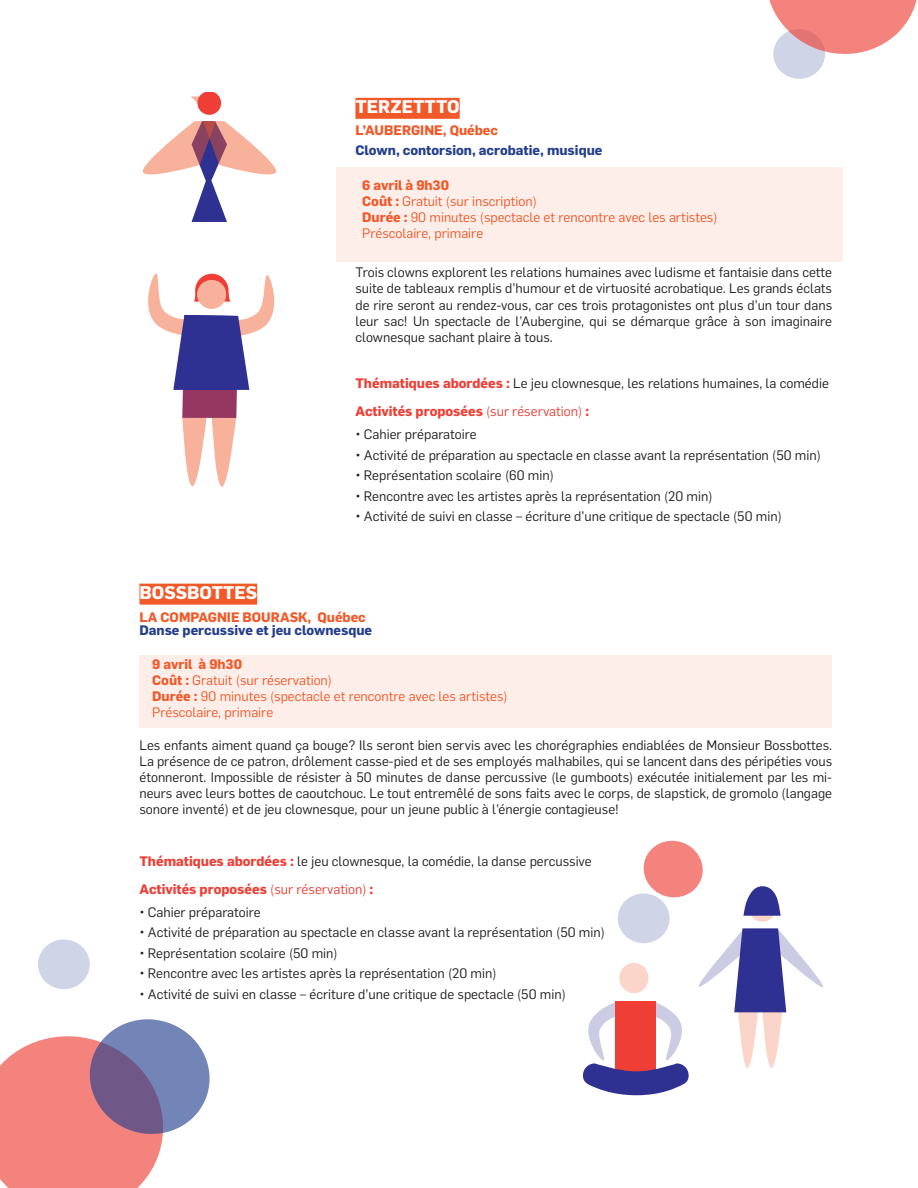
<style>
.page{position:relative;width:918px;height:1188px;background:#fff}
.page>*{position:absolute;margin:0;border:0;box-sizing:border-box;transform-origin:0 0}
.t1{font:700 18px "Flama";color:#fff}
.t2{font:13.5px/16.2px "Flama";color:#231f20;text-align:justify}
.t3{font:13.5px "Flama";color:#f15929}
.t4{font:700 13.5px "Flama";color:#ee3e35}
.t5{font:700 13.5px "Flama";color:#f15929}
.t6{font:700 13.5px "Flama";color:#253f8e}
.s1{font-weight:700}
.s2{font-weight:700;color:#ee3e35}
.s3{font-weight:400}
</style>
<div class="page">
<div style="left:336px;top:167px;width:506px;height:95px;background:#fdeeea"></div>
<div style="left:139px;top:656px;width:693px;height:72px;background:#fdeeea"></div>
<div style="left:355px;top:98px;width:105px;height:21px;background:#f15929"></div>
<div style="left:139px;top:584px;width:118px;height:21px;background:#f15929"></div>
<svg style="left:143px;top:121px;width:133px;height:101px"></svg>
<svg style="left:191px;top:96px;width:9px;height:9px"></svg>
<div style="left:198px;top:92px;width:23px;height:23px;background:#ee3e35;border-radius:50%"></div>
<svg style="left:148px;top:273px;width:126px;height:214px"></svg>
<svg style="left:619px;top:963px;width:30px;height:30px"></svg>
<svg style="left:699px;top:928px;width:124px;height:140px"></svg>
<svg style="left:743px;top:886px;width:38px;height:36px"></svg>
<svg style="left:583px;top:1001px;width:106px;height:94px"></svg>
<svg style="left:640px;top:840px;width:63px;height:60px"></svg>
<div style="left:618px;top:894px;width:52px;height:49px;background:#cfd4e6;border-radius:50%"></div>
<div style="left:773px;top:29px;width:52px;height:50px;background:#cfd4e6;border-radius:50%"></div>
<svg style="left:769px;top:0;width:148px;height:63px"></svg>
<svg style="left:0;top:1019px;width:210px;height:169px"></svg>
<div style="left:38px;top:939px;width:52px;height:50px;background:#cfd4e6;border-radius:50%"></div>
<p class="t1" style="left:355px;top:93px;width:106px">TERZETTTO</p>
<p class="t5" style="left:355px;top:120px;width:144px">L’AUBERGINE, Québec</p>
<p class="t6" style="left:355px;top:140px;width:249px">Clown, contorsion, acrobatie, musique</p>
<p class="t5" style="left:362px;top:175px;width:88px">6 avril à 9h30</p>
<p class="t3" style="left:362px;top:192px;width:176px"><span class="s1">Coût :</span> Gratuit (sur inscription)</p>
<p class="t3" style="left:362px;top:208px;width:357px"><span class="s1">Durée :</span> 90 minutes (spectacle et rencontre avec les artistes)</p>
<p class="t3" style="left:362px;top:224px;width:123px">Préscolaire, primaire</p>
<p class="t2" style="left:355px;top:264px;width:478px">Trois clowns explorent les relations humaines avec ludisme et fantaisie dans cette suite de tableaux remplis d’humour et de virtuosité acrobatique. Les grands éclats de rire seront au rendez-vous, car ces trois protagonistes ont plus d’un tour dans leur sac! Un spectacle de l’Aubergine, qui se démarque grâce à son imaginaire clownesque sachant plaire à tous.</p>
<p class="t2" style="left:355px;top:374px;width:475px"><span class="s2">Thématiques abordées :</span> Le jeu clownesque, les relations humaines, la comédie</p>
<p class="t4" style="left:355px;top:402px;width:235px">Activités proposées <span class="s3">(sur réservation)</span> :</p>
<p class="t2" style="left:355px;top:426px;width:123px">• Cahier préparatoire</p>
<p class="t2" style="left:355px;top:446px;width:467px">• Activité de préparation au spectacle en classe avant la représentation (50 min)</p>
<p class="t2" style="left:355px;top:466px;width:200px">• Représentation scolaire (60 min)</p>
<p class="t2" style="left:355px;top:487px;width:359px">• Rencontre avec les artistes après la représentation (20 min)</p>
<p class="t2" style="left:355px;top:507px;width:428px">• Activité de suivi en classe – écriture d’une critique de spectacle (50 min)</p>
<p class="t1" style="left:139px;top:579px;width:119px">BOSSBOTTES</p>
<p class="t5" style="left:139px;top:607px;width:228px">LA COMPAGNIE BOURASK, Québec</p>
<p class="t6" style="left:139px;top:621px;width:234px">Danse percussive et jeu clownesque</p>
<p class="t5" style="left:152px;top:654px;width:91px">9 avril à 9h30</p>
<p class="t3" style="left:152px;top:671px;width:181px"><span class="s1">Coût :</span> Gratuit (sur réservation)</p>
<p class="t3" style="left:152px;top:687px;width:357px"><span class="s1">Durée :</span> 90 minutes (spectacle et rencontre avec les artistes)</p>
<p class="t3" style="left:152px;top:703px;width:123px">Préscolaire, primaire</p>
<p class="t2" style="left:139px;top:736px;width:694px">Les enfants aiment quand ça bouge? Ils seront bien servis avec les chorégraphies endiablées de Monsieur Bossbottes.<br>La présence de ce patron, drôlement casse-pied et de ses employés malhabiles, qui se lancent dans des péripéties vous étonneront. Impossible de résister à 50 minutes de danse percussive (le gumboots) exécutée initialement par les mi&shy;neurs avec leurs bottes de caoutchouc. Le tout entremêlé de sons faits avec le corps, de slapstick, de gromolo (langage sonore inventé) et de jeu clownesque, pour un jeune public à l’énergie contagieuse!</p>
<p class="t2" style="left:139px;top:852px;width:454px"><span class="s2">Thématiques abordées :</span> le jeu clownesque, la comédie, la danse percussive</p>
<p class="t4" style="left:139px;top:879px;width:235px">Activités proposées <span class="s3">(sur réservation)</span> :</p>
<p class="t2" style="left:139px;top:903px;width:123px">• Cahier préparatoire</p>
<p class="t2" style="left:139px;top:924px;width:467px">• Activité de préparation au spectacle en classe avant la représentation (50 min)</p>
<p class="t2" style="left:139px;top:944px;width:200px">• Représentation scolaire (50 min)</p>
<p class="t2" style="left:139px;top:965px;width:359px">• Rencontre avec les artistes après la représentation (20 min)</p>
<p class="t2" style="left:139px;top:985px;width:428px">• Activité de suivi en classe – écriture d’une critique de spectacle (50 min)</p>
</div>
